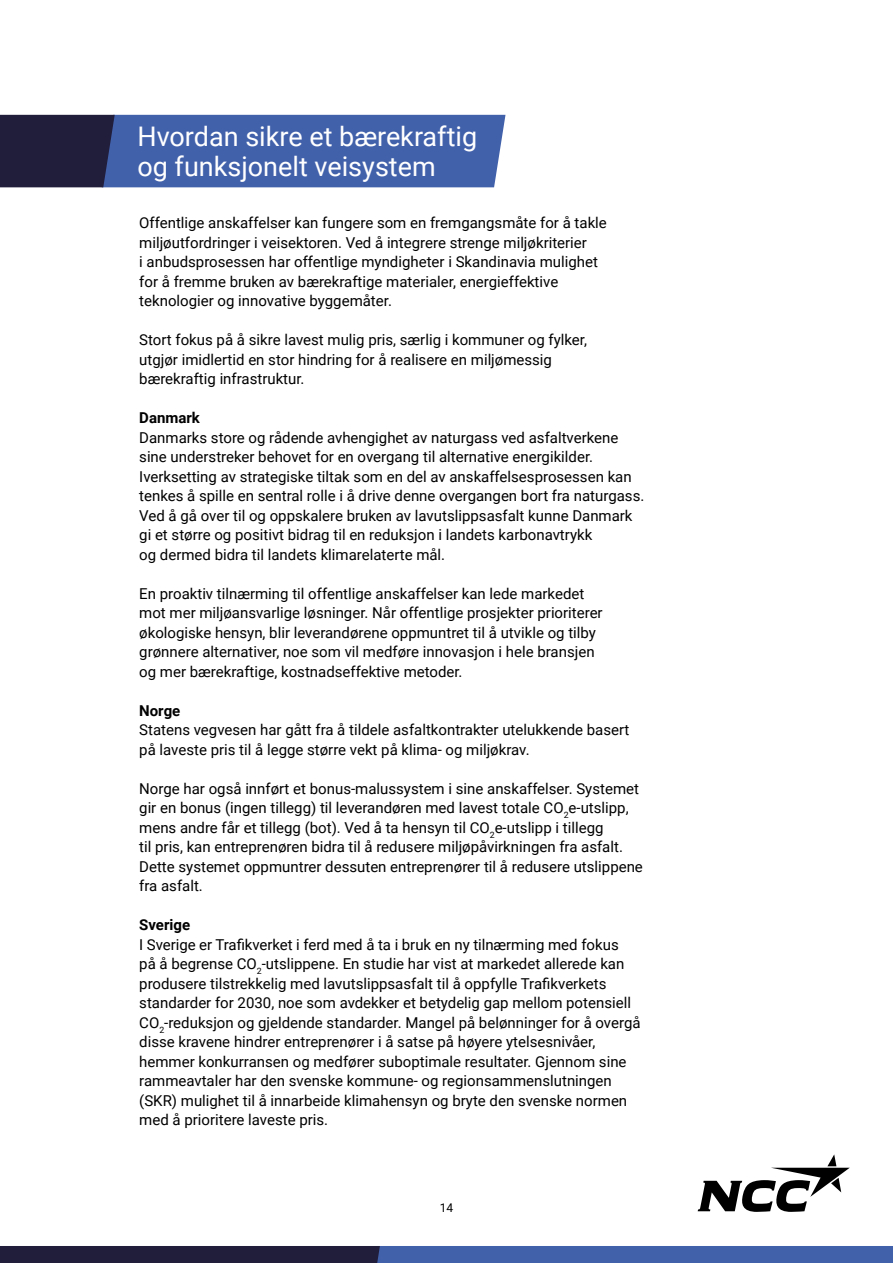
<style>
.page{position:relative;width:893px;height:1263px;background:#fff}
.page>*{position:absolute;margin:0;border:0;box-sizing:border-box;transform-origin:0 0}
.t1{font:27px/30px "Roboto";color:#fff}
.t2{font:15px/19.5px "Roboto";color:#000}
.t3{font:700 15px "Roboto";color:#000}
.t4{font:12px "Roboto";color:#000}
</style>
<div class="page">
<svg style="left:698px;top:1154px;width:152px;height:58px"></svg>
<svg style="left:0;top:115px;width:505px;height:72px;background:#3c5493"></svg>
<svg style="left:0;top:1246px;width:893px;height:17px;background:#34447b"></svg>
<h1 class="t1" style="left:137px;top:120px;width:341px">Hvordan sikre et bærekraftig og funksjonelt veisystem</h1>
<p class="t2" style="left:139px;top:213px;width:469px">Offentlige anskaffelser kan fungere som en fremgangsmåte for å takle miljøutfordringer i veisektoren. Ved å integrere strenge miljøkriterier<br>i anbudsprosessen har offentlige myndigheter i Skandinavia mulighet for å fremme bruken av bærekraftige materialer, energieffektive teknologier og innovative byggemåter.</p>
<p class="t2" style="left:139px;top:330px;width:449px">Stort fokus på å sikre lavest mulig pris, særlig i kommuner og fylker, utgjør imidlertid en stor hindring for å realisere en miljømessig bærekraftig infrastruktur.</p>
<p class="t3" style="left:139px;top:407px;width:62px">Danmark</p>
<p class="t2" style="left:139px;top:427px;width:507px">Danmarks store og rådende avhengighet av naturgass ved asfaltverkene sine understreker behovet for en overgang til alternative energikilder.<br>Iverksetting av strategiske tiltak som en del av anskaffelsesprosessen kan tenkes å spille en sentral rolle i å drive denne overgangen bort fra naturgass.<br>Ved å gå over til og oppskalere bruken av lavutslippsasfalt kunne Danmark gi et større og positivt bidrag til en reduksjon i landets karbonavtrykk<br>og dermed bidra til landets klimarelaterte mål.</p>
<p class="t2" style="left:139px;top:583px;width:465px">En proaktiv tilnærming til offentlige anskaffelser kan lede markedet mot mer miljøansvarlige løsninger. Når offentlige prosjekter prioriterer økologiske hensyn, blir leverandørene oppmuntret til å utvikle og tilby grønnere alternativer, noe som vil medføre innovasjon i hele bransjen og mer bærekraftige, kostnadseffektive metoder.</p>
<p class="t3" style="left:139px;top:700px;width:43px">Norge</p>
<p class="t2" style="left:139px;top:720px;width:492px">Statens vegvesen har gått fra å tildele asfaltkontrakter utelukkende basert på laveste pris til å legge større vekt på klima- og miljøkrav.</p>
<p class="t2" style="left:139px;top:778px;width:505px">Norge har også innført et bonus-malussystem i sine anskaffelser. Systemet gir en bonus (ingen tillegg) til leverandøren med lavest totale CO<sub>2</sub>e-utslipp, mens andre får et tillegg (bot). Ved å ta hensyn til CO<sub>2</sub>e-utslipp i tillegg<br>til pris, kan entreprenøren bidra til å redusere miljøpåvirkningen fra asfalt.<br>Dette systemet oppmuntrer dessuten entreprenører til å redusere utslippene fra asfalt.</p>
<p class="t3" style="left:139px;top:914px;width:52px">Sverige</p>
<p class="t2" style="left:139px;top:934px;width:503px">I Sverige er Trafikverket i ferd med å ta i bruk en ny tilnærming med fokus<br>på å begrense CO<sub>2</sub>-utslippene. En studie har vist at markedet allerede kan produsere tilstrekkelig med lavutslippsasfalt til å oppfylle Trafikverkets standarder for 2030, noe som avdekker et betydelig gap mellom potensiell CO<sub>2</sub>-reduksjon og gjeldende standarder. Mangel på belønninger for å overgå disse kravene hindrer entreprenører i å satse på høyere ytelsesnivåer, hemmer konkurransen og medfører suboptimale resultater. Gjennom sine rammeavtaler har den svenske kommune- og regionsammenslutningen (SKR) mulighet til å innarbeide klimahensyn og bryte den svenske normen med å prioritere laveste pris.</p>
<p class="t4" style="left:440px;top:1199px;width:15px">14</p>
<p class="t4" style="left:440px;top:1206px;width:15px">13</p>
</div>
